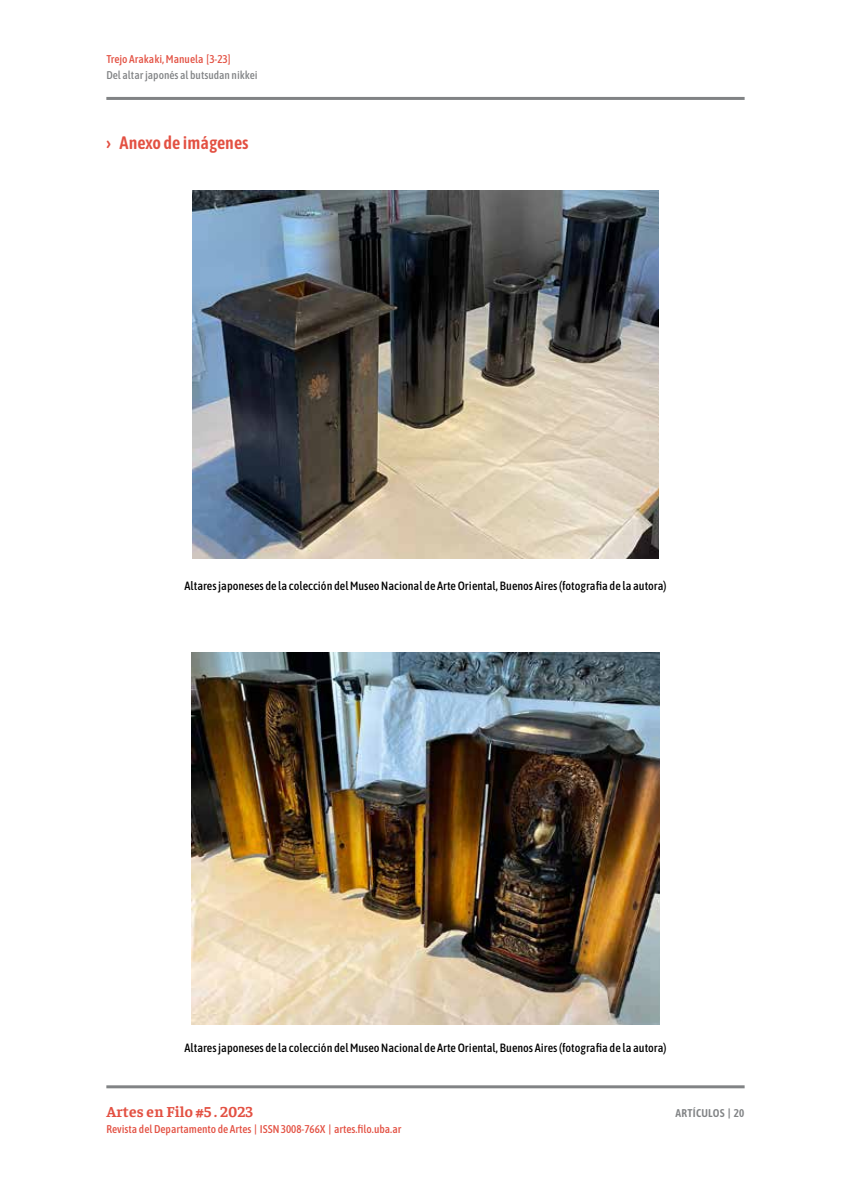
<style>
.page{position:relative;width:851px;height:1191px;background:#fff}
.page>*{position:absolute;margin:0;border:0;box-sizing:border-box;transform-origin:0 0}
.t1{font:600 18px "Asap Condensed";color:#e35042}
.t2{font:700 15.3px "Faustina";letter-spacing:.01em;color:#e35042}
.t3{font:500 12px "Asap Condensed";color:#000}
.t4{font:500 11.25px "Asap Condensed";color:#e35042}
.t5{font:500 11.25px "Asap Condensed";color:#818385}
.t6{font:600 11.25px "Asap Condensed";letter-spacing:.02em;color:#818385}
.s1{font-weight:700}
</style>
<div class="page">
<hr style="left:106px;top:97px;width:638px;height:3px;background:#818385">
<hr style="left:106px;top:1085px;width:638px;height:3px;background:#818385">
<img style="left:193px;top:191px;width:465px;height:367px">
<img style="left:192px;top:653px;width:467px;height:372px">
<p class="t4" style="left:106px;top:51px;width:125px">Trejo Arakaki, Manuela [3-23]</p>
<p class="t5" style="left:106px;top:67px;width:153px">Del altar japonés al butsudan nikkei</p>
<h1 class="t1" style="left:106px;top:130px;width:144px"><span class="s1">›</span> Anexo de imágenes</h1>
<p class="t3" style="left:184px;top:577px;width:483px">Altares japoneses de la colección del Museo Nacional de Arte Oriental, Buenos Aires (fotografia de la autora)</p>
<p class="t3" style="left:184px;top:1039px;width:483px">Altares japoneses de la colección del Museo Nacional de Arte Oriental, Buenos Aires (fotografia de la autora)</p>
<p class="t2" style="left:106px;top:1100px;width:148px">Artes en Filo #5 . 2023</p>
<p class="t6" style="left:675px;top:1105px;width:70px">ARTÍCULOS | 20</p>
<p class="t4" style="left:106px;top:1121px;width:297px">Revista del Departamento de Artes | ISSN 3008-766X | artes.filo.uba.ar</p>
</div>
